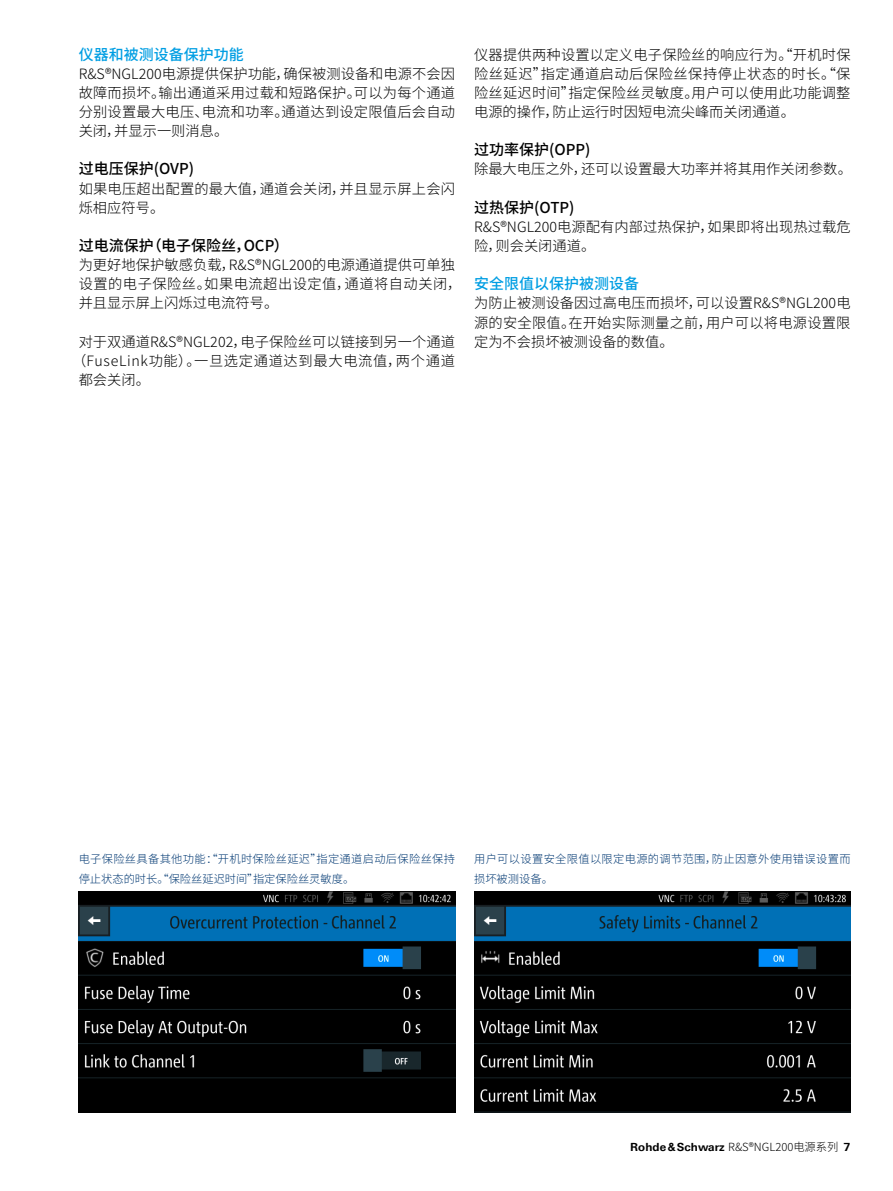
<style>
.page{position:relative;width:893px;height:1191px;background:#fff}
.page>*{position:absolute;margin:0;border:0;box-sizing:border-box;transform-origin:0 0}
.Absatzfett_schwarz{font:500 15px "Source Han Sans SC";color:#000}
.Absatzfett_cyan{font:500 15px "Source Han Sans SC";color:#009ee3}
.Haupttext_ohne_Absta{font:300 14.25px/19.2px "Source Han Sans SC";letter-spacing:.005em;color:#000}
.Haupttext{font:300 14.25px/19.2px "Source Han Sans SC";letter-spacing:.005em;color:#000;text-align:justify}
.Haupttext-2{font:300 14.25px "Source Han Sans SC";letter-spacing:.045em;color:#000}
.Bildunterschrift{font:300 11.25px/19.2px "Source Han Sans SC";letter-spacing:.03em;color:#003872}
.t1{font:700 11.25px "Linotype Univers 630";color:#000}
.s1{font-family:"Source Han Sans SC";font-weight:300}
</style>
<div class="page">
<img style="left:474px;top:892px;width:376px;height:220px">
<img style="left:79px;top:892px;width:376px;height:220px">
<p class="Absatzfett_cyan" style="left:79px;top:46px;width:167px">仪器和被测设备保护功能</p>
<p class="Haupttext_ohne_Absta" style="left:79px;top:64px;width:378px;text-align:justify">R&amp;S®NGL200电源提供保护功能，确保被测设备和电源不会因故障而损坏。输出通道采用过载和短路保护。可以为每个通道分别设置最大电压、电流和功率。通道达到设定限值后会自动关闭，并显示一则消息。</p>
<p class="Absatzfett_schwarz" style="left:79px;top:160px;width:117px">过电压保护(OVP)</p>
<p class="Haupttext_ohne_Absta" style="left:79px;top:179px;width:378px">如果电压超出配置的最大值，通道会关闭，并且显示屏上会闪烁相应符号。</p>
<p class="Absatzfett_schwarz" style="left:79px;top:237px;width:212px">过电流保护（电子保险丝，OCP）</p>
<p class="Haupttext_ohne_Absta" style="left:79px;top:255px;width:384px">为更好地保护敏感负载，R&amp;S®NGL200的电源通道提供可单独设置的电子保险丝。如果电流超出设定值，通道将自动关闭，并且显示屏上闪烁过电流符号。</p>
<p class="Haupttext" style="left:79px;top:332px;width:378px">对于双通道R&amp;S®NGL202，电子保险丝可以链接到另一个通道</p>
<p class="Haupttext-2" style="left:72px;top:352px;width:384px">（FuseLink功能）。一旦选定通道达到最大电流值，两个通道</p>
<p class="Haupttext" style="left:79px;top:370px;width:73px">都会关闭。</p>
<p class="Haupttext" style="left:474px;top:45px;width:378px">仪器提供两种设置以定义电子保险丝的响应行为。“开机时保险丝延迟”指定通道启动后保险丝保持停止状态的时长。“保险丝延迟时间”指定保险丝灵敏度。用户可以使用此功能调整电源的操作，防止运行时因短电流尖峰而关闭通道。</p>
<p class="Absatzfett_schwarz" style="left:474px;top:141px;width:118px">过功率保护(OPP)</p>
<p class="Haupttext_ohne_Absta" style="left:474px;top:160px;width:379px">除最大电压之外，还可以设置最大功率并将其用作关闭参数。</p>
<p class="Absatzfett_schwarz" style="left:474px;top:199px;width:102px">过热保护(OTP)</p>
<p class="Haupttext_ohne_Absta" style="left:474px;top:217px;width:378px">R&amp;S®NGL200电源配有内部过热保护，如果即将出现热过载危险，则会关闭通道。</p>
<p class="Absatzfett_cyan" style="left:474px;top:275px;width:166px">安全限值以保护被测设备</p>
<p class="Haupttext_ohne_Absta" style="left:474px;top:294px;width:378px;text-align:justify">为防止被测设备因过高电压而损坏，可以设置R&amp;S®NGL200电源的安全限值。在开始实际测量之前，用户可以将电源设置限定为不会损坏被测设备的数值。</p>
<p class="Bildunterschrift" style="left:79px;top:850px;width:378px">电子保险丝具备其他功能：“开机时保险丝延迟”指定通道启动后保险丝保持停止状态的时长。“保险丝延迟时间”指定保险丝灵敏度。</p>
<p class="Bildunterschrift" style="left:474px;top:850px;width:378px">用户可以设置安全限值以限定电源的调节范围，防止因意外使用错误设置而损坏被测设备。</p>
<p class="t1" style="left:630px;top:1139px;width:222px">Rohde&amp;Schwarz <span class="s1">R&amp;S®NGL200电源系列</span> 7</p>
</div>
